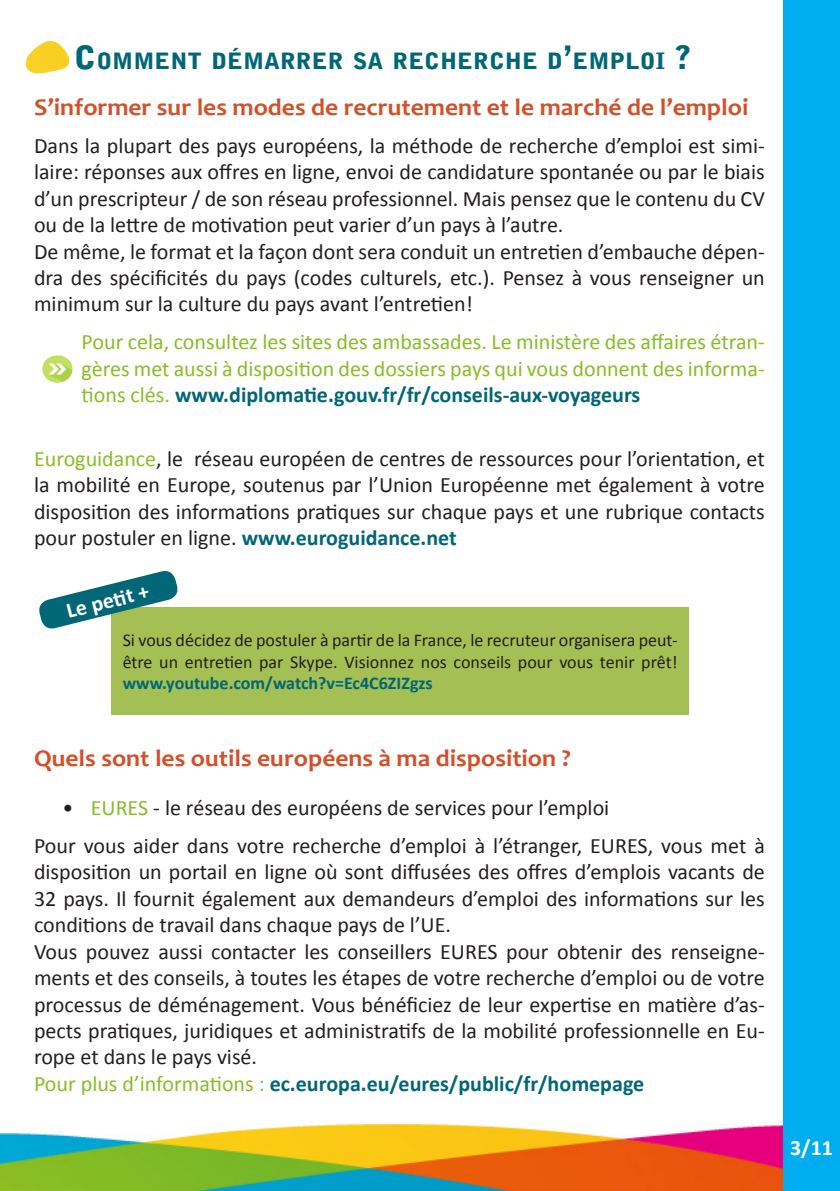
<style>
.page{position:relative;width:840px;height:1191px;background:#fff}
.page>*{position:absolute;margin:0;border:0;box-sizing:border-box;transform-origin:0 0}
.Sous-titre_rubrique{font:700 24px "Candara";color:#d35029;scale:1.06 1}
.Titre_rubrique{font:900 22.4px "Bell Gothic Std";color:#016675;scale:1.06 1}
.t1{font:22px/26.4px "Calibri";color:#231f20;text-align:justify}
.vert_astuce{font:22px/26.4px "Calibri";color:#88bd24;text-align:justify}
.t2{font:700 22px "Calibri";color:#016675}
.t3{font:700 22px "Calibri";color:#fff}
.t4{font:700 22px "Calibri";color:#fcfcfc}
.t5{font:18px/21.6px "Calibri";color:#231f20;text-align:justify}
.s1{font-size:32px}
.s2{font-weight:700;color:#016675}
.s3{color:#88bd24}
.s4{font-weight:400;color:#88bd24}
</style>
<div class="page">
<img style="left:0;top:1124px;width:782px;height:67px">
<div style="left:782px;top:0;width:57px;height:1191px;background:#00aeef"></div>
<svg style="left:25px;top:41px;width:45px;height:33px"></svg>
<img style="left:42px;top:355px;width:31px;height:28px">
<div style="left:111px;top:607px;width:577px;height:107px;background:#a4c054"></div>
<svg style="left:39px;top:571px;width:139px;height:58px"></svg>
<p class="Titre_rubrique" style="left:74px;top:48px;width:583px"><span class="s1">C</span>OMMENT DÉMARRER SA RECHERCHE D<span class="s1">’</span>EMPLOI <span class="s1">?</span></p>
<p class="Sous-titre_rubrique" style="left:34px;top:92px;width:675px">S’informer sur les modes de recrutement et le marché de l’emploi</p>
<p class="t1" style="left:34px;top:132px;width:731px">Dans la plupart des pays européens, la méthode de recherche d’emploi est simi&shy;laire: réponses aux offres en ligne, envoi de candidature spontanée ou par le biais d’un prescripteur / de son réseau professionnel. Mais pensez que le contenu du CV ou de la lettre de motivation peut varier d’un pays à l’autre.</p>
<p class="t1" style="left:34px;top:238px;width:731px">De même, le format et la façon dont sera conduit un entretien d’embauche dépen&shy;dra des spécificités du pays (codes culturels, etc.). Pensez à vous renseigner un minimum sur la culture du pays avant l’entretien!</p>
<p class="vert_astuce" style="left:81px;top:329px;width:684px">Pour cela, consultez les sites des ambassades. Le ministère des affaires étran&shy;gères met aussi à disposition des dossiers pays qui vous donnent des informa&shy;tions clés. <span class="s2">www.diplomatie.gouv.fr/fr/conseils-aux-voyageurs</span></p>
<p class="t1" style="left:34px;top:445px;width:732px"><span class="s3">Euroguidance</span>, le réseau européen de centres de ressources pour l’orientation, et la mobilité en Europe, soutenus par l’Union Européenne met également à votre disposition des informations pratiques sur chaque pays et une rubrique contacts pour postuler en ligne. <span class="s2">www.euroguidance.net</span></p>
<p class="t3" style="left:63px;top:597px;width:86px;rotate:-14deg">Le peti t +</p>
<p class="t5" style="left:123px;top:629px;width:556px">Si vous décidez de postuler à partir de la France, le recruteur organisera peut&shy;être un entretien par Skype. Visionnez nos conseils pour vous tenir prêt! <span class="s2">www.youtube.com/watch?v=Ec4C6ZIZgzs</span></p>
<p class="Sous-titre_rubrique" style="left:34px;top:743px;width:507px">Quels sont les outils européens à ma disposition ?</p>
<p class="t1" style="left:62px;top:795px;width:548px">• <span class="s3">EURES</span> - le réseau des européens de services pour l’emploi</p>
<p class="t1" style="left:34px;top:832px;width:732px">Pour vous aider dans votre recherche d’emploi à l’étranger, EURES, vous met à disposition un portail en ligne où sont diffusées des offres d’emplois vacants de 32 pays. Il fournit également aux demandeurs d’emploi des informations sur les conditions de travail dans chaque pays de l’UE.</p>
<p class="t1" style="left:34px;top:938px;width:732px">Vous pouvez aussi contacter les conseillers EURES pour obtenir des renseigne&shy;ments et des conseils, à toutes les étapes de votre recherche d’emploi ou de votre processus de déménagement. Vous bénéficiez de leur expertise en matière d’as&shy;pects pratiques, juridiques et administratifs de la mobilité professionnelle en Eu&shy;rope et dans le pays visé.</p>
<p class="t2" style="left:34px;top:1069px;width:611px"><span class="s4">Pour plus d’informations :</span> ec.europa.eu/eures/public/fr/homepage</p>
<p class="t4" style="left:789px;top:1133px;width:44px">3/11</p>
</div>
